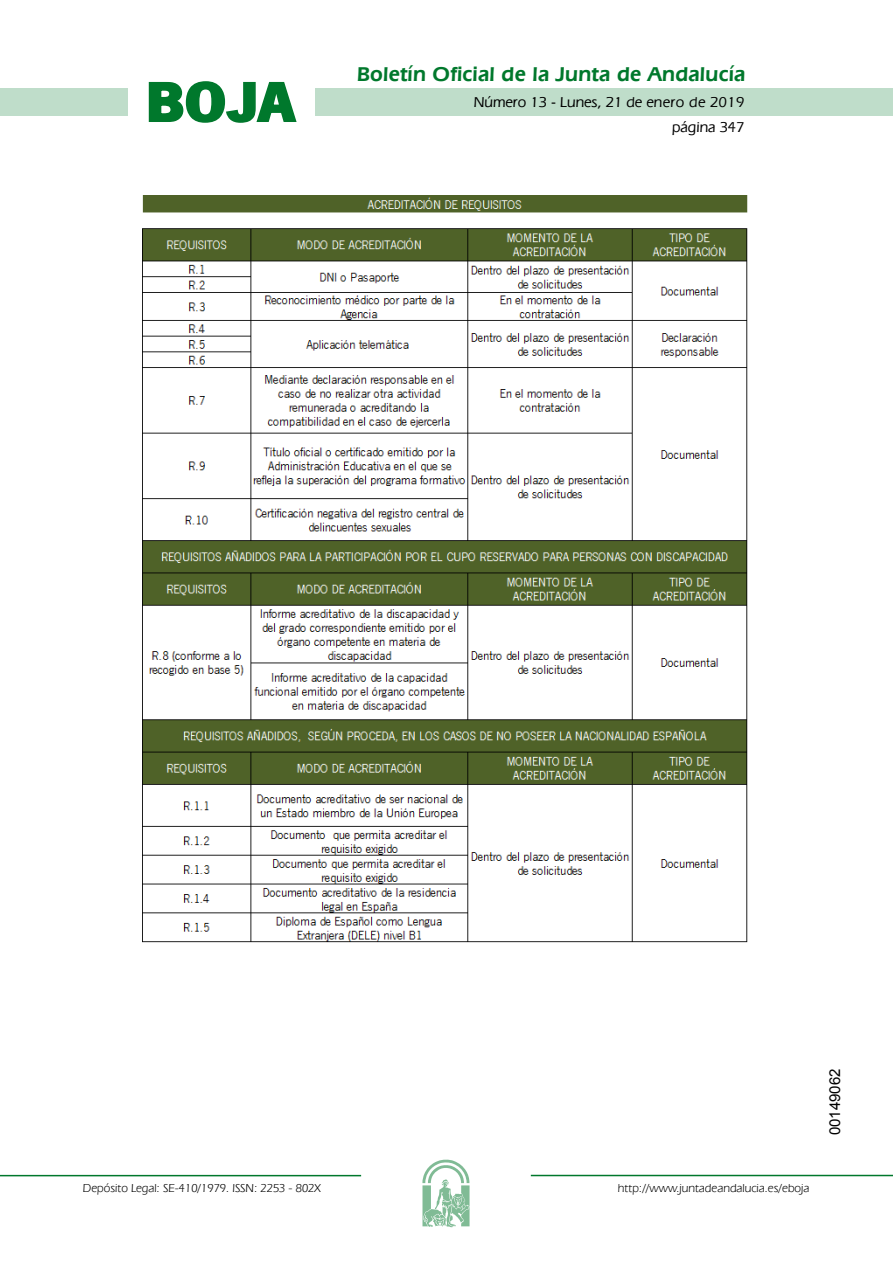
<style>
.page{position:relative;width:893px;height:1263px;background:#fff}
.page>*{position:absolute;margin:0;border:0;box-sizing:border-box;transform-origin:0 0}
.t1{font:700 57.75px "News Got T";color:#00782c;scale:1.14 1}
.t2{font:600 21px "Eras IT Cby BT";letter-spacing:.01em;color:#00782c}
.t3{font:500 15px/24.5px "Eras IT Cby BT";color:#000;text-align:right}
.t4{font:15px "Arial";color:#000}
.t5{font:12px "Eras IT Cby BT";color:#000}
</style>
<div class="page">
<div style="left:315px;top:88px;width:577px;height:28px;background:#bfddca"></div>
<div style="left:0;top:88px;width:128px;height:28px;background:#bfddca"></div>
<hr style="left:0;top:1175px;width:361px;height:1px;background:#00782c">
<svg style="left:422px;top:1159px;width:47px;height:68px"></svg>
<hr style="left:531px;top:1175px;width:361px;height:1px;background:#00782c">
<svg style="left:148px;top:81px;width:149px;height:42px"></svg>
<img style="left:143px;top:196px;width:605px;height:747px">
<h1 class="t1" style="left:145px;top:68px;width:133px">BOJA</h1>
<h2 class="t2" style="left:357px;top:62px;width:390px">Boletín Oficial de la Junta de Andalucía</h2>
<p class="t3" style="left:474px;top:90px;width:272px">Número 13 - Lunes, 21 de enero de 2019 página 347</p>
<p class="t5" style="left:83px;top:1181px;width:239px">Depósito Legal: SE-410/1979. ISSN: 2253 - 802X</p>
<p class="t5" style="left:618px;top:1181px;width:193px">http://www.juntadeandalucia.es/eboja</p>
<p class="t4" style="left:825px;top:1135px;width:68px;rotate:-90deg">00149062</p>
</div>
